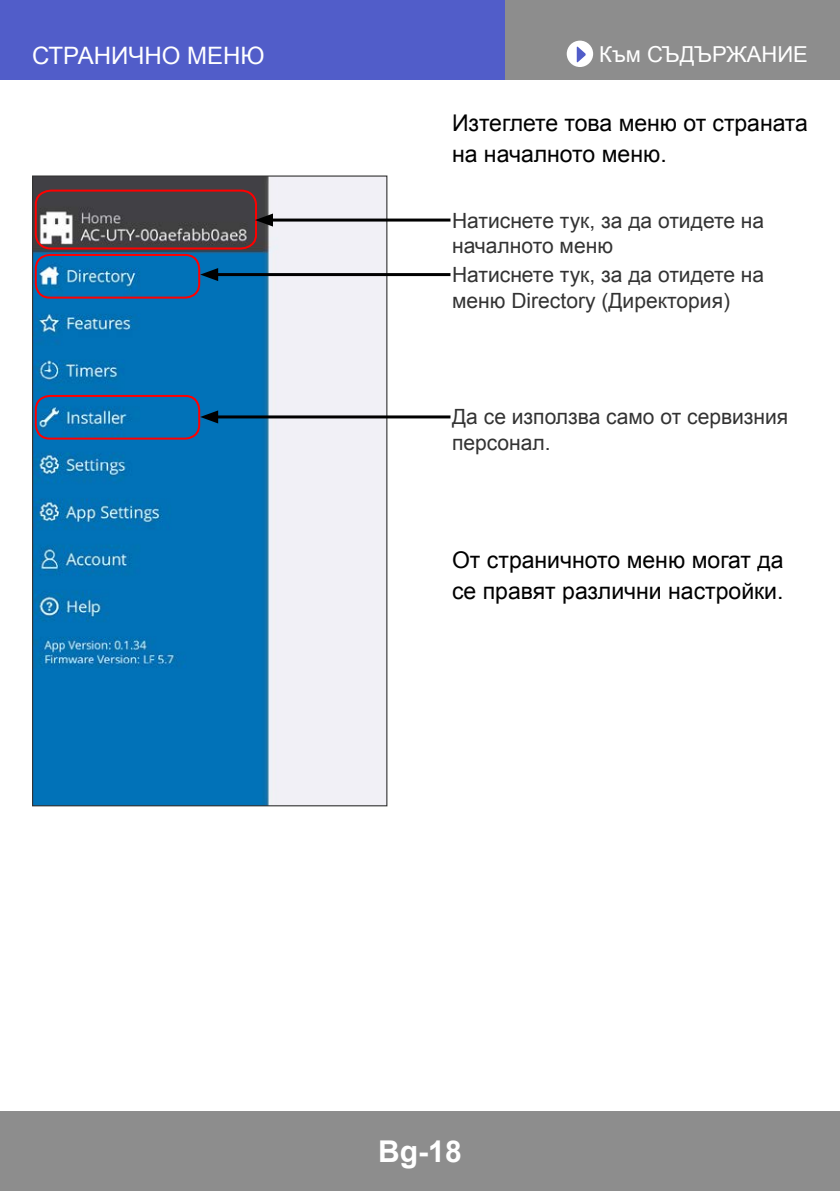
<style>
.page{position:relative;width:840px;height:1191px;background:#fff}
.page>*{position:absolute;margin:0;border:0;box-sizing:border-box;transform-origin:0 0}
.t1{font:700 30px "Arial";color:#fff}
.t2{font:24px "Arial";color:#fff}
.t3{font:23px/31.2px "Arial";color:#000}
.t4{font:22px "Arial";color:#fff}
.t5{font:21px/25.6px "Arial";color:#333}
</style>
<div class="page">
<div style="left:0;top:0;width:839px;height:79px;background:#8d8d8d"></div>
<div style="left:0;top:1111px;width:839px;height:80px;background:#8d8d8d"></div>
<div style="left:566px;top:41px;width:26px;height:26px;background:#fff;border-radius:50%"></div>
<svg style="left:576px;top:46px;width:9px;height:17px"></svg>
<div style="left:0;top:0;width:503px;height:79px;background:#515dc9"></div>
<img style="left:34px;top:177px;width:351px;height:627px">
<div style="left:35px;top:190px;width:222px;height:59px;border:2px solid #f00;border-radius:15px"></div>
<div style="left:35px;top:254px;width:165px;height:45px;border:2px solid #f00;border-radius:14px"></div>
<div style="left:35px;top:395px;width:165px;height:44px;border:2px solid #f00;border-radius:14px"></div>
<hr style="left:267px;top:218px;width:183px;height:3px;background:#000">
<svg style="left:255px;top:213px;width:18px;height:14px"></svg>
<hr style="left:212px;top:273px;width:238px;height:3px;background:#000">
<svg style="left:200px;top:268px;width:18px;height:13px"></svg>
<hr style="left:212px;top:415px;width:238px;height:3px;background:#000">
<svg style="left:200px;top:410px;width:18px;height:13px"></svg>
<p class="t2" style="left:32px;top:39px;width:234px">СТРАНИЧНО МЕНЮ</p>
<p class="t4" style="left:599px;top:40px;width:210px">Към СЪДЪРЖАНИЕ</p>
<p class="t3" style="left:452px;top:108px;width:357px">Изтеглете това меню от страната на началното меню.</p>
<p class="t5" style="left:452px;top:207px;width:313px">Натиснете тук, за да отидете на началното меню</p>
<p class="t5" style="left:452px;top:262px;width:313px">Натиснете тук, за да отидете на меню Directory (Директория)</p>
<p class="t5" style="left:452px;top:404px;width:337px">Да се използва само от сервизния персонал.</p>
<p class="t3" style="left:452px;top:544px;width:333px">От страничното меню могат да се правят различни настройки.</p>
<h1 class="t1" style="left:378px;top:1131px;width:85px">Bg-18</h1>
</div>
